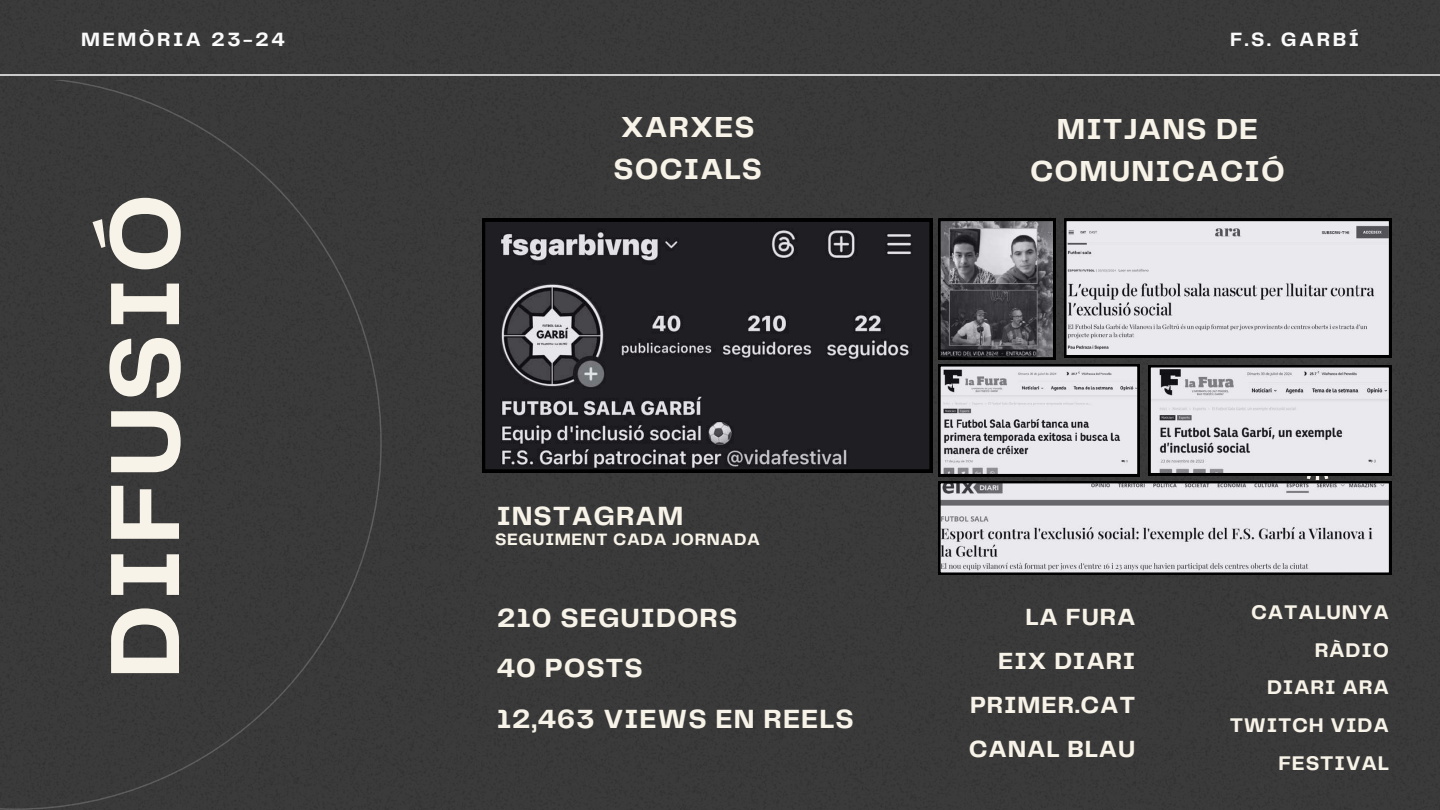
<style>
.page{position:relative;width:1440px;height:810px;background:#3a3a3a}
.page>*{position:absolute;margin:0;border:0;box-sizing:border-box;transform-origin:0 0}
.t1{font:700 102.1px "Telegraf";letter-spacing:.035em;color:#f8f3e8}
.t2{font:700 30.1px/42px "Telegraf";letter-spacing:.035em;color:#f8f3e8;text-align:center}
.t3{font:700 27.4px/50.6px "Telegraf";letter-spacing:.035em;color:#f8f3e8}
.t4{font:700 24.3px/44.2px "Telegraf";letter-spacing:.035em;color:#f8f3e8;text-align:right}
.t5{font:700 20.6px/37.7px "Telegraf";letter-spacing:.035em;color:#f8f3e8;text-align:right}
.t6{font:700 20px "Telegraf";letter-spacing:.125em;color:#fafafa}
.t7{font:700 17.1px "Telegraf";letter-spacing:.035em;color:#f8f3e8}
</style>
<div class="page">
<hr style="left:0;top:74px;width:1440px;height:2px;background:#fafafa">
<div style="left:0;top:81px;width:382px;height:729px;background:#3a3a3a"></div>
<svg style="left:938px;top:219px;width:453px;height:356px;background:#b9b8bd"></svg>
<svg style="left:482px;top:219px;width:450px;height:253px;background:#313035"></svg>
<p class="t6" style="left:81px;top:31px;width:205px">MEMÒRIA 23-24</p>
<p class="t6" style="left:1230px;top:31px;width:130px">F.S. GARBÍ</p>
<h1 class="t1" style="left:101px;top:679px;width:487px;rotate:-90deg">DIFUSIÓ</h1>
<p class="t2" style="left:614px;top:108px;width:150px;text-align:left">XARXES<br>SOCIALS</p>
<p class="t2" style="left:1030px;top:109px;width:256px">MITJANS DE<br>COMUNICACIÓ</p>
<p class="t3" style="left:497px;top:492px;width:188px">INSTAGRAM</p>
<p class="t7" style="left:495px;top:532px;width:267px">SEGUIMENT CADA JORNADA</p>
<p class="t3" style="left:497px;top:594px;width:359px">210 SEGUIDORS<br>40 POSTS<br>12,463 VIEWS EN REELS</p>
<p class="t4" style="left:969px;top:596px;width:168px">LA FURA<br>EIX DIARI<br>PRIMER.CAT<br>CANAL BLAU</p>
<p class="t5" style="left:1230px;top:594px;width:161px">CATALUNYA<br>RÀDIO<br>DIARI ARA<br>TWITCH VIDA<br>FESTIVAL</p>
</div>
